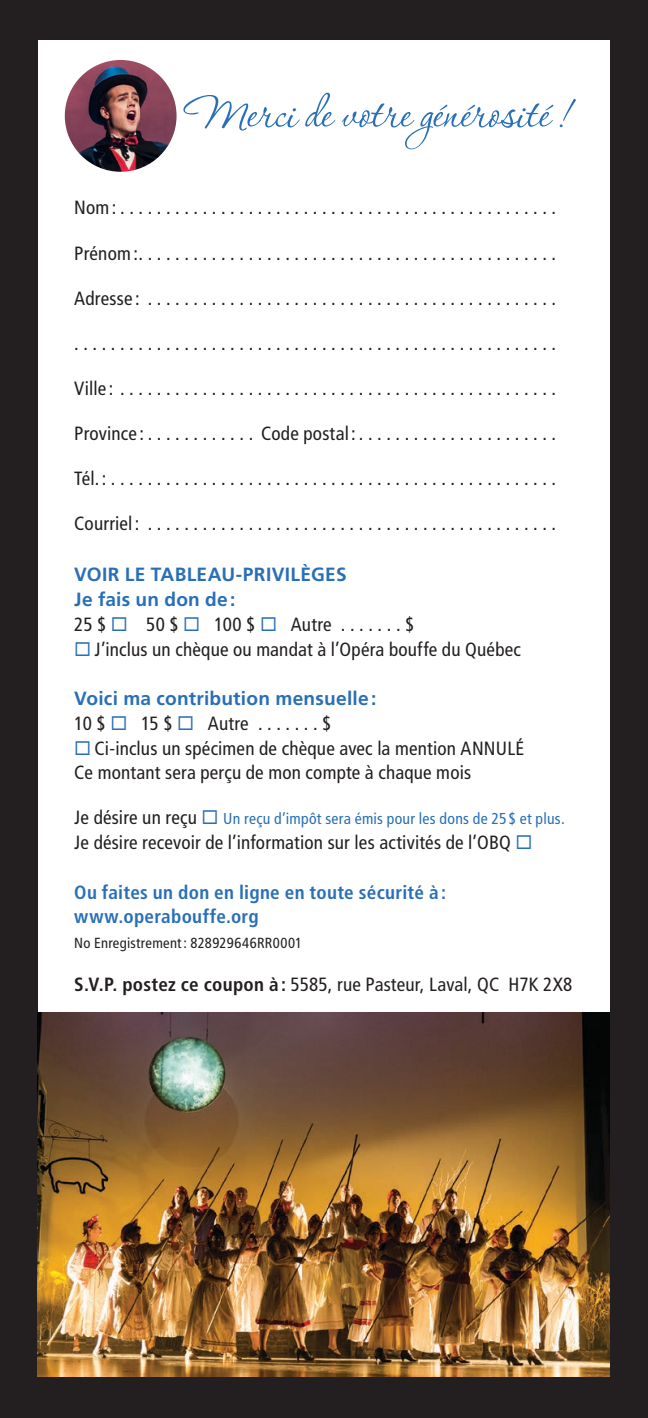
<style>
.page{position:relative;width:648px;height:1418px;background:#231f20}
.page>*{position:absolute;margin:0;border:0;box-sizing:border-box;transform-origin:0 0}
.t1{font:56.25px "Corinthia ROB";color:#296fb8}
.t2{font:condensed 19.12px/24.8px "Frutiger";letter-spacing:.01em;color:#231f20}
.t3{font:700 19.12px/24.8px "Frutiger";letter-spacing:.015em;color:#296fb8}
.t4{font:700 condensed 19.12px/24.8px "Frutiger";letter-spacing:.015em;color:#296fb8}
.t5{font:condensed 15.75px "Frutiger";letter-spacing:.015em;color:#296fb8}
.t6{font:condensed 14.62px "Frutiger";letter-spacing:.02em;color:#231f20}
.s1{font-weight:400;font-stretch:condensed;color:#231f20}
.s2{color:#296fb8}
.s3{font-size:19.12px;color:#231f20}
.s4{font-weight:700}
</style>
<div class="page">
<div style="left:38px;top:40px;width:571px;height:1337px;background:#fff"></div>
<img style="left:65px;top:60px;width:112px;height:112px;border-radius:56px">
<img style="left:38px;top:1012px;width:572px;height:364px">
<h1 class="t1" style="left:186px;top:84px;width:386px">Merci de votre générosité!</h1>
<p class="t2" style="left:74px;top:196px;width:474px">Nom: . . . . . . . . . . . . . . . . . . . . . . . . . . . . . . . . . . . . . . . . . . . . . . .</p>
<p class="t2" style="left:74px;top:241px;width:474px">Prénom: . . . . . . . . . . . . . . . . . . . . . . . . . . . . . . . . . . . . . . . . . . . . .</p>
<p class="t2" style="left:74px;top:286px;width:474px">Adresse : . . . . . . . . . . . . . . . . . . . . . . . . . . . . . . . . . . . . . . . . . . . .</p>
<p class="t2" style="left:74px;top:331px;width:481px">.....................................................</p>
<p class="t2" style="left:74px;top:376px;width:474px">Ville : . . . . . . . . . . . . . . . . . . . . . . . . . . . . . . . . . . . . . . . . . . . . . . .</p>
<p class="t2" style="left:74px;top:421px;width:474px">Province : . . . . . . . . . . . . Code postal : . . . . . . . . . . . . . . . . . . . . .</p>
<p class="t2" style="left:74px;top:466px;width:474px">Tél. : . . . . . . . . . . . . . . . . . . . . . . . . . . . . . . . . . . . . . . . . . . . . . . . .</p>
<p class="t2" style="left:74px;top:511px;width:474px">Courriel : . . . . . . . . . . . . . . . . . . . . . . . . . . . . . . . . . . . . . . . . . . . .</p>
<p class="t3" style="left:74px;top:562px;width:342px">VOIR LE TABLEAU-PRIVILÈGES<br>Je fais un don de:<br><span class="s1">25 $</span> ◻ <span class="s1">50 $</span> ◻ <span class="s1">100 $</span> ◻ <span class="s1">Autre . . . . . . . $</span></p>
<p class="t2" style="left:74px;top:637px;width:448px"><span class="s2">◻</span> J’inclus un chèque ou mandat à l’Opéra bouffe du Québec</p>
<p class="t3" style="left:74px;top:686px;width:304px">Voici ma contribution mensuelle:<br><span class="s1">10 $</span> ◻ <span class="s1">15 $</span> ◻ <span class="s1">Autre . . . . . . . $</span></p>
<p class="t2" style="left:74px;top:736px;width:452px"><span class="s2">◻</span> Ci-inclus un spécimen de chèque avec la mention ANNULÉ<br>Ce montant sera perçu de mon compte à chaque mois</p>
<p class="t5" style="left:74px;top:810px;width:490px"><span class="s3">Je désire un reçu</span> ◻ Un reçu d’impôt sera émis pour les dons de 25$ et plus.</p>
<p class="t2" style="left:74px;top:830px;width:460px">Je désire recevoir de l’information sur les activités de l’OBQ <span class="s2">◻</span></p>
<p class="t4" style="left:74px;top:879px;width:373px">Ou faites un don en ligne en toute sécurité à: www.operabouffe.org</p>
<p class="t6" style="left:74px;top:934px;width:230px">No Enregistrement: 828929646RR0001</p>
<p class="t2" style="left:74px;top:972px;width:500px"><span class="s4">S.V.P. postez ce coupon à:</span> 5585, rue Pasteur, Laval, QC H7K 2X8</p>
</div>
